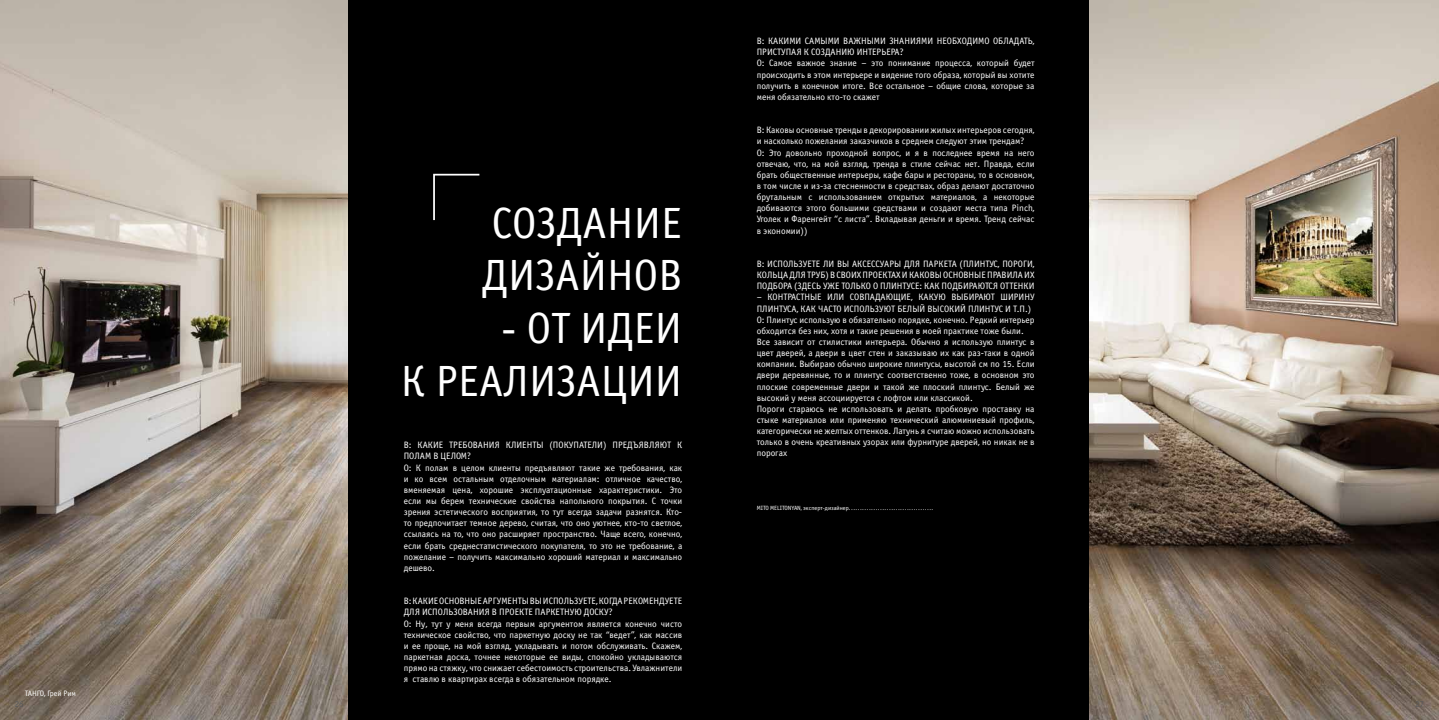
<style>
.page{position:relative;width:1439px;height:720px;background:#fff}
.page>*{position:absolute;margin:0;border:0;box-sizing:border-box;transform-origin:0 0}
.t1{font:43.84px/52.6px "Officina Sans C";color:#fff}
.t2{font:9.28px/11.1px "Officina Sans C";color:#fff}
.t3{font:8.75px "Officina Sans ITC Pro";color:#58595b}
.t4{font:7.88px "Officina Sans C";color:#fff}
.t5{font:6.12px "Officina Sans C";color:#fff}
</style>
<div class="page">
<div style="left:156px;top:0;width:978px;height:719px;background:#000"></div>
<img style="left:0;top:0;width:347px;height:719px">
<svg style="left:433px;top:173px;width:47px;height:48px"></svg>
<img style="left:1089px;top:0;width:350px;height:719px">
<p class="t4" style="left:25px;top:689px;width:53px">ТАНГО, ГРЕЙ РИМ</p>
<h1 class="t1" style="left:482px;top:198px;width:126px">СОЗДАНИЕ<br>ДИЗАЙНОВ</h1>
<h1 class="t1" style="left:401px;top:303px;width:254px;text-align:right">- ОТ ИДЕИ<br>К РЕАЛИЗАЦИИ</h1>
<p class="t2" style="left:404px;top:439px;width:280px">В: КАКИЕ ТРЕБОВАНИЯ КЛ ИЕНТЫ (ПОКУПАТЕЛИ) П РЕДЪЯВЛЯЮТ К ПОЛАМ В ЦЕЛОМ?<br>О: К ПОЛАМ В ЦЕЛОМ КЛИЕНТЫ ПРЕДЪЯВЛЯЮТ ТАКИЕ ЖЕ ТРЕБОВАНИЯ, КАК И КО ВСЕМ ОСТАЛЬНЫМ ОТДЕЛОЧНЫМ МАТЕРИАЛАМ: ОТЛИЧНОЕ КАЧЕСТВО, ВМЕНЯЕМАЯ ЦЕНА, ХОРОШИЕ ЭКСПЛУАТАЦИОННЫЕ ХАРАКТЕРИСТИКИ. ЭТО ЕСЛИ МЫ БЕРЕМ ТЕХНИЧЕСКИЕ СВОЙСТВА НАПОЛЬНОГО ПОКРЫТИЯ. С ТОЧКИ ЗРЕНИЯ ЭСТЕТИЧЕСКОГО ВОСПРИЯТИЯ, ТО ТУТ ВСЕГДА ЗАДАЧИ РАЗНЯТСЯ. КТО-ТО ПРЕДПОЧИТАЕТ ТЕМНОЕ ДЕРЕВО, СЧИТАЯ, ЧТО ОНО УЮТНЕЕ, КТО-ТО СВЕТЛОЕ, ССЫЛАЯСЬ НА ТО, ЧТО ОНО РАСШИРЯЕТ ПРОСТРАНСТВО. ЧАЩЕ ВСЕГО, КОНЕЧНО, ЕСЛИ БРАТЬ СРЕДНЕСТАТИСТИЧЕСКОГО ПОКУПАТЕЛЯ, ТО ЭТО НЕ ТРЕБОВАНИЕ, А ПОЖЕЛАНИЕ – ПОЛУЧИТЬ МАКСИМАЛЬНО ХОРОШИЙ МАТЕРИАЛ И МАКСИМАЛЬНО ДЕШЕВО.</p>
<p class="t2" style="left:404px;top:595px;width:280px">В: КАКИЕ ОСНОВНЫ Е АРГУМЕНТЫ ВЫ ИСП ОЛЬЗУЕТЕ, КОГДА РЕКОМЕНДУЕТЕ ДЛЯ ИСП ОЛЬЗОВАНИЯ В П РОЕКТЕ ПАРКЕТНУЮ ДОСКУ?<br>О: НУ, ТУТ У МЕНЯ ВСЕГДА ПЕРВЫМ АРГУМЕНТОМ ЯВЛЯЕТСЯ КОНЕЧНО ЧИСТО ТЕХНИЧЕСКОЕ СВОЙСТВО, ЧТО ПАРКЕТНУЮ ДОСКУ НЕ ТАК “ВЕДЕТ”, КАК МАССИВ И ЕЕ ПРОЩЕ, НА МОЙ ВЗГЛЯД, УКЛАДЫВАТЬ И ПОТОМ ОБСЛУЖИВАТЬ. СКАЖЕМ, ПАРКЕТНАЯ ДОСКА, ТОЧНЕЕ НЕКОТОРЫЕ ЕЕ ВИДЫ, СПОКОЙНО УКЛАДЫВАЮТСЯ ПРЯМО НА СТЯЖКУ, ЧТО СНИЖАЕТ СЕБЕСТОИМОСТЬ СТРОИТЕЛЬСТВА. УВЛАЖНИТЕЛИ Я СТАВЛЮ В КВАРТИРАХ ВСЕГДА В ОБЯЗАТЕЛЬНОМ ПОРЯДКЕ.</p>
<p class="t2" style="left:756px;top:36px;width:279px;text-indent:77px">И ВАЖНЫМ И ЗНАНИЯМИ НЕОБХОДИМО ОБЛАДАТЬ, П РИСТУПАЯ К СОЗДАНИЮ ИНТЕРЬЕРА?<br>О: САМОЕ ВАЖНОЕ ЗНАНИЕ – ЭТО ПОНИМАНИЕ ПРОЦЕССА, КОТОРЫЙ БУДЕТ ПРОИСХОДИТЬ В ЭТОМ ИНТЕРЬЕРЕ И ВИДЕНИЕ ТОГО ОБРАЗА, КОТОРЫЙ ВЫ ХОТИТЕ ПОЛУЧИТЬ В КОНЕЧНОМ ИТОГЕ. ВСЕ ОСТАЛЬНОЕ – ОБЩИЕ СЛОВА, КОТОРЫЕ ЗА МЕНЯ ОБЯЗАТЕЛЬНО КТО-ТО СКАЖЕТ</p>
<p class="t2" style="left:756px;top:125px;width:279px">В : КАКОВЫ ОСНОВНЫЕ ТРЕНДЫ В ДЕКОРИРОВАНИИ ЖИЛЫХ ИНТЕРЬЕРОВ СЕГОДНЯ, И НАСКОЛЬКО ПОЖЕЛАНИЯ ЗАКАЗЧИКОВ В СРЕДНЕМ СЛЕДУЮТ ЭТИМ ТРЕНДАМ?<br>О: ЭТО ДОВОЛЬНО ПРОХОДНОЙ ВОПРОС, И Я В ПОСЛЕДНЕЕ ВРЕМЯ НА НЕГО ОТВЕЧАЮ, ЧТО, НА МОЙ ВЗГЛЯД, ТРЕНДА В СТИЛЕ СЕЙЧАС НЕТ. ПРАВДА, ЕСЛИ БРАТЬ ОБЩЕСТВЕННЫЕ ИНТЕРЬЕРЫ, КАФЕ БАРЫ И РЕСТОРАНЫ, ТО В ОСНОВНОМ, В ТОМ ЧИСЛЕ И ИЗ-ЗА СТЕСНЕННОСТИ В СРЕДСТВАХ, ОБРАЗ ДЕЛАЮТ ДОСТАТОЧНО БРУТАЛЬНЫМ С ИСПОЛЬЗОВАНИЕМ ОТКРЫТЫХ МАТЕРИАЛОВ, А НЕКОТОРЫЕ ДОБИВАЮТСЯ ЭТОГО БOЛЬШИМИ СРЕДСТВАМИ И СОЗДАЮТ МЕСТА ТИПА PINCH, УГОЛЕК И ФАРЕНГЕЙТ “С ЛИСТА”. В КЛАДЫВАЯ ДЕНЬГИ И ВРЕМЯ. ТРЕНД СЕЙЧАС В ЭКОНОМИИ))</p>
<p class="t2" style="left:756px;top:258px;width:279px;text-align:justify">В: ИСПОЛЬЗУЕТЕ ЛИ ВЫ АКСЕССУАРЫ ДЛЯ ПАРКЕТА (ПЛ ИНТУС, ПОРОГИ, КОЛЬЦА ДЛЯ ТРУБ) В СВОИХ П РОЕКТАХ И КАКОВЫ ОСНОВНЫ Е П РАВИЛА ИХ П ОДБОРА (ЗДЕСЬ УЖЕ ТОЛЬКО О ПЛ ИНТУСЕ: КАК П ОДБ ИРАЮТСЯ ОТТЕНКИ</p>
<p class="t2" style="left:757px;top:292px;width:279px">– КОНТРАСТНЫ Е ИЛИ СОВПАДАЮЩИЕ, КАКУЮ ВЫБ ИРАЮТ ШИРИНУ ПЛ ИНТУСА, КАК ЧАСТО ИСП ОЛЬЗУЮТ БЕЛЫ Й ВЫСОКИЙ ПЛ ИНТУС И Т.П .)<br>О: ПЛИНТУС ИСПОЛЬЗУЮ В ОБЯЗАТЕЛЬНО ПОРЯДКЕ, КОНЕЧНО. РЕДКИЙ ИНТЕРЬЕР ОБХОДИТСЯ БЕЗ НИХ, ХОТЯ И ТАКИЕ РЕШЕНИЯ В МОЕЙ ПРАКТИКЕ ТОЖЕ БЫЛИ.<br>ВСЕ ЗАВИСИТ ОТ СТИЛИСТИКИ ИНТЕРЬЕРА. ОБЫЧНО Я ИСПОЛЬЗУЮ ПЛИНТУС В ЦВЕТ ДВЕРЕЙ, А ДВЕРИ В ЦВЕТ СТЕН И ЗАКАЗЫВАЮ ИХ КАК РАЗ-ТАКИ В ОДНОЙ КОМПАНИИ. ВЫБИРАЮ ОБЫЧНО ШИРОКИЕ ПЛИНТУСЫ, ВЫСОТОЙ СМ ПО 15. ЕСЛИ ДВЕРИ ДЕРЕВЯННЫЕ, ТО И ПЛИНТУС СООТВЕТСТВЕННО ТОЖЕ, В ОСНОВНОМ ЭТО ПЛОСКИЕ СОВРЕМЕННЫЕ ДВЕРИ И ТАКОЙ ЖЕ ПЛОСКИЙ ПЛИНТУС. БЕЛЫЙ ЖЕ ВЫСОКИЙ У МЕНЯ АССОЦИИРУЕТСЯ С ЛОФТОМ ИЛИ КЛАССИКОЙ.<br>ПОРОГИ СТАРАЮСЬ НЕ ИСПОЛЬЗОВАТЬ И ДЕЛАТЬ ПРОБКОВУЮ ПРОСТАВКУ НА СТЫКЕ МАТЕРИАЛОВ ИЛИ ПРИМЕНЯЮ ТЕХНИЧЕСКИЙ АЛЮМИНИЕВЫЙ ПРОФИЛЬ, КАТЕГОРИЧЕСКИ НЕ ЖЕЛТЫХ ОТТЕНКОВ. ЛАТУНЬ Я СЧИТАЮ МОЖНО ИСПОЛЬЗОВАТЬ ТОЛЬКО В ОЧЕНЬ КРЕАТИВНЫХ УЗОРАХ ИЛИ ФУРНИТУРЕ ДВЕРЕЙ, НО НИКАК НЕ В ПОРОГАХ</p>
<p class="t2" style="left:756px;top:36px;width:65px">В: КАКИМИ САМЫМ</p>
<p class="t5" style="left:756px;top:504px;width:178px">MITO MELITONYAN, ЭКСПЕРТ-ДИЗАЙНЕР......................................</p>
<p class="t3" style="left:15px;top:699px;width:10px">26</p>
<p class="t3" style="left:1415px;top:699px;width:10px">27</p>
</div>
